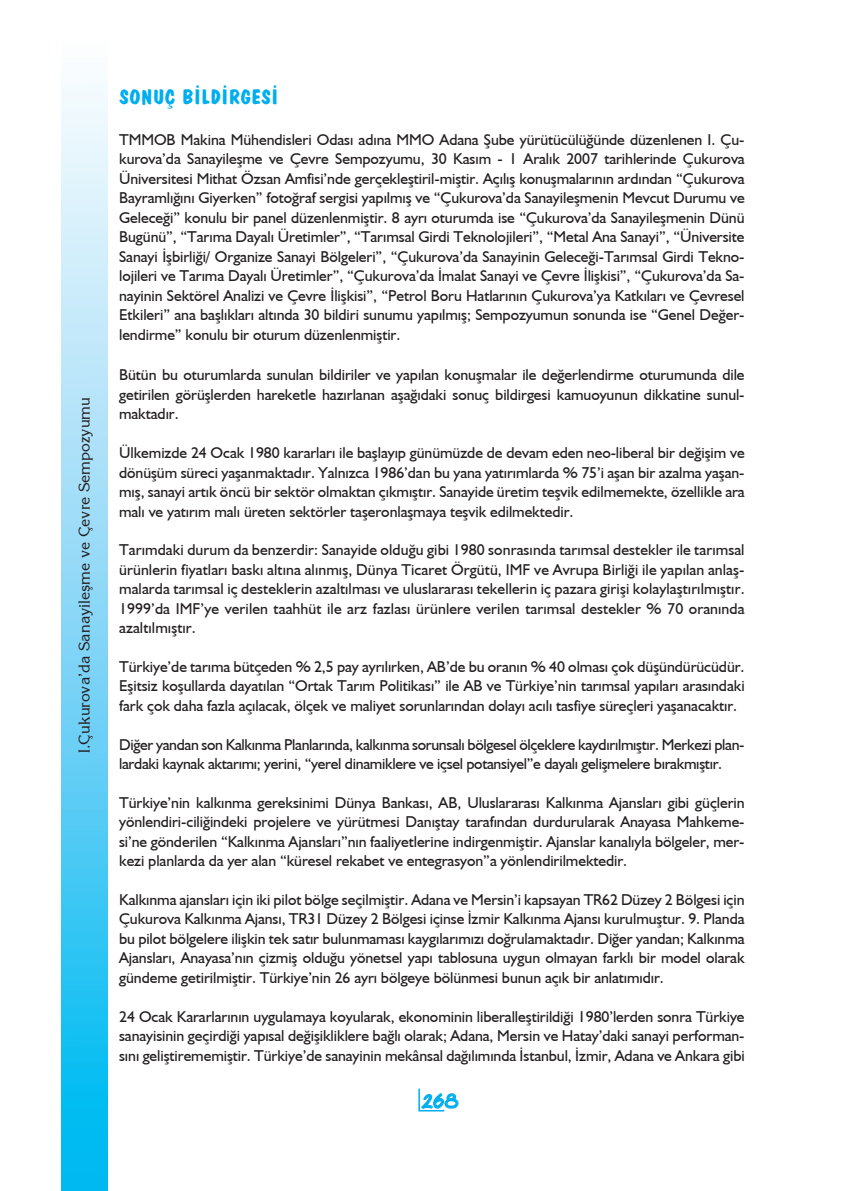
<style>
.page{position:relative;width:851px;height:1191px;background:#fff}
.page>*{position:absolute;margin:0;border:0;box-sizing:border-box;transform-origin:0 0}
.t1{font:22.5px "Cosmic Plain";color:#00aeef}
.t2{font:700 21px "TR Dawn Castle";letter-spacing:-.005em;color:#00aeef}
.t3{font:15.75px/19.5px "Humanist 521 BT";letter-spacing:-.005em;color:#231f20;text-align:justify}
.t4{font:15px "TR Eagles";color:#231f20}
</style>
<div class="page">
<div style="left:61px;top:0;width:46px;height:1191px;background:linear-gradient(to bottom,#fffefe,#00b5f0)"></div>
<hr style="left:418px;top:1088px;width:2px;height:22px;background:#00aeef">
<svg style="left:418px;top:1093px;width:40px;height:18px"></svg>
<p class="t4" style="left:75px;top:753px;width:357px;rotate:-90deg">I.Çukurova’da Sanayileşme ve Çevre Sempozyumu</p>
<h2 class="t2" style="left:119px;top:85px;width:161px">SONUÇ BİLDİRGESİ</h2>
<p class="t3" style="left:119px;top:129px;width:627px">TMMOB Makina Mühendisleri Odası adına MMO Adana Şube yürütücülüğünde düzenlenen I. Çu&shy;kurova’da Sanayileşme ve Çevre Sempozyumu, 30 Kasım - 1 Aralık 2007 tarihlerinde Çukurova Üniversitesi Mithat Özsan Amfisi’nde gerçekleştiril-miştir. Açılış konuşmalarının ardından “Çukurova Bayramlığını Giyerken” fotoğraf sergisi yapılmış ve “Çukurova’da Sanayileşmenin Mevcut Durumu ve Geleceği” konulu bir panel düzenlenmiştir. 8 ayrı oturumda ise “Çukurova’da Sanayileşmenin Dünü Bugünü”, “Tarıma Dayalı Üretimler”, “Tarımsal Girdi Teknolojileri”, “Metal Ana Sanayi”, “Üniversite Sanayi İşbirliği/ Organize Sanayi Bölgeleri”, “Çukurova’da Sanayinin Geleceği-Tarımsal Girdi Tekno&shy;lojileri ve Tarıma Dayalı Üretimler”, “Çukurova’da İmalat Sanayi ve Çevre İlişkisi”, “Çukurova’da Sa&shy;nayinin Sektörel Analizi ve Çevre İlişkisi”, “Petrol Boru Hatlarının Çukurova’ya Katkıları ve Çevresel Etkileri” ana başlıkları altında 30 bildiri sunumu yapılmış; Sempozyumun sonunda ise “Genel Değer&shy;lendirme” konulu bir oturum düzenlenmiştir.</p>
<p class="t3" style="left:119px;top:365px;width:627px">Bütün bu oturumlarda sunulan bildiriler ve yapılan konuşmalar ile değerlendirme oturumunda dile getirilen görüşlerden hareketle hazırlanan aşağıdaki sonuç bildirgesi kamuoyunun dikkatine sunul&shy;maktadır.</p>
<p class="t3" style="left:119px;top:442px;width:627px">Ülkemizde 24 Ocak 1980 kararları ile başlayıp günümüzde de devam eden neo-liberal bir değişim ve dönüşüm süreci yaşanmaktadır. Yalnızca 1986’dan bu yana yatırımlarda % 75’i aşan bir azalma yaşan&shy;mış, sanayi artık öncü bir sektör olmaktan çıkmıştır. Sanayide üretim teşvik edilmemekte, özellikle ara malı ve yatırım malı üreten sektörler taşeronlaşmaya teşvik edilmektedir.</p>
<p class="t3" style="left:119px;top:540px;width:627px">Tarımdaki durum da benzerdir: Sanayide olduğu gibi 1980 sonrasında tarımsal destekler ile tarımsal ürünlerin fiyatları baskı altına alınmış, Dünya Ticaret Örgütü, IMF ve Avrupa Birliği ile yapılan anlaş&shy;malarda tarımsal iç desteklerin azaltılması ve uluslararası tekellerin iç pazara girişi kolaylaştırılmıştır.<br>1999’da IMF’ye verilen taahhüt ile arz fazlası ürünlere verilen tarımsal destekler % 70 oranında azaltılmıştır.</p>
<p class="t3" style="left:119px;top:656px;width:627px">Türkiye’de tarıma bütçeden % 2,5 pay ayrılırken, AB’de bu oranın % 40 olması çok düşündürücüdür.<br>Eşitsiz koşullarda dayatılan “Ortak Tarım Politikası” ile AB ve Türkiye’nin tarımsal yapıları arasındaki fark çok daha fazla açılacak, ölçek ve maliyet sorunlarından dolayı acılı tasfiye süreçleri yaşanacaktır.</p>
<p class="t3" style="left:119px;top:734px;width:627px">Diğer yandan son Kalkınma Planlarında, kalkınma sorunsalı bölgesel ölçeklere kaydırılmıştır. Merkezi plan&shy;lardaki kaynak aktarımı; yerini, “yerel dinamiklere ve içsel potansiyel”e dayalı gelişmelere bırakmıştır.</p>
<p class="t3" style="left:119px;top:792px;width:627px">Türkiye’nin kalkınma gereksinimi Dünya Bankası, AB, Uluslararası Kalkınma Ajansları gibi güçlerin yönlendiri-ciliğindeki projelere ve yürütmesi Danıştay tarafından durdurularak Anayasa Mahkeme&shy;si’ne gönderilen “Kalkınma Ajansları”nın faaliyetlerine indirgenmiştir. Ajanslar kanalıyla bölgeler, mer&shy;kezi planlarda da yer alan “küresel rekabet ve entegrasyon”a yönlendirilmektedir.</p>
<p class="t3" style="left:119px;top:889px;width:627px">Kalkınma ajansları için iki pilot bölge seçilmiştir. Adana ve Mersin’i kapsayan TR62 Düzey 2 Bölgesi için Çukurova Kalkınma Ajansı, TR31 Düzey 2 Bölgesi içinse İzmir Kalkınma Ajansı kurulmuştur. 9. Planda bu pilot bölgelere ilişkin tek satır bulunmaması kaygılarımızı doğrulamaktadır. Diğer yandan; Kalkınma Ajansları, Anayasa’nın çizmiş olduğu yönetsel yapı tablosuna uygun olmayan farklı bir model olarak gündeme getirilmiştir. Türkiye’nin 26 ayrı bölgeye bölünmesi bunun açık bir anlatımıdır.</p>
<p class="t3" style="left:119px;top:1006px;width:627px">24 Ocak Kararlarının uygulamaya koyularak, ekonominin liberalleştirildiği 1980’lerden sonra Türkiye sanayisinin geçirdiği yapısal değişikliklere bağlı olarak; Adana, Mersin ve Hatay’daki sanayi performan&shy;sını geliştirememiştir. Türkiye’de sanayinin mekânsal dağılımında İstanbul, İzmir, Adana ve Ankara gibi</p>
<h1 class="t1" style="left:421px;top:1085px;width:39px">268</h1>
</div>
